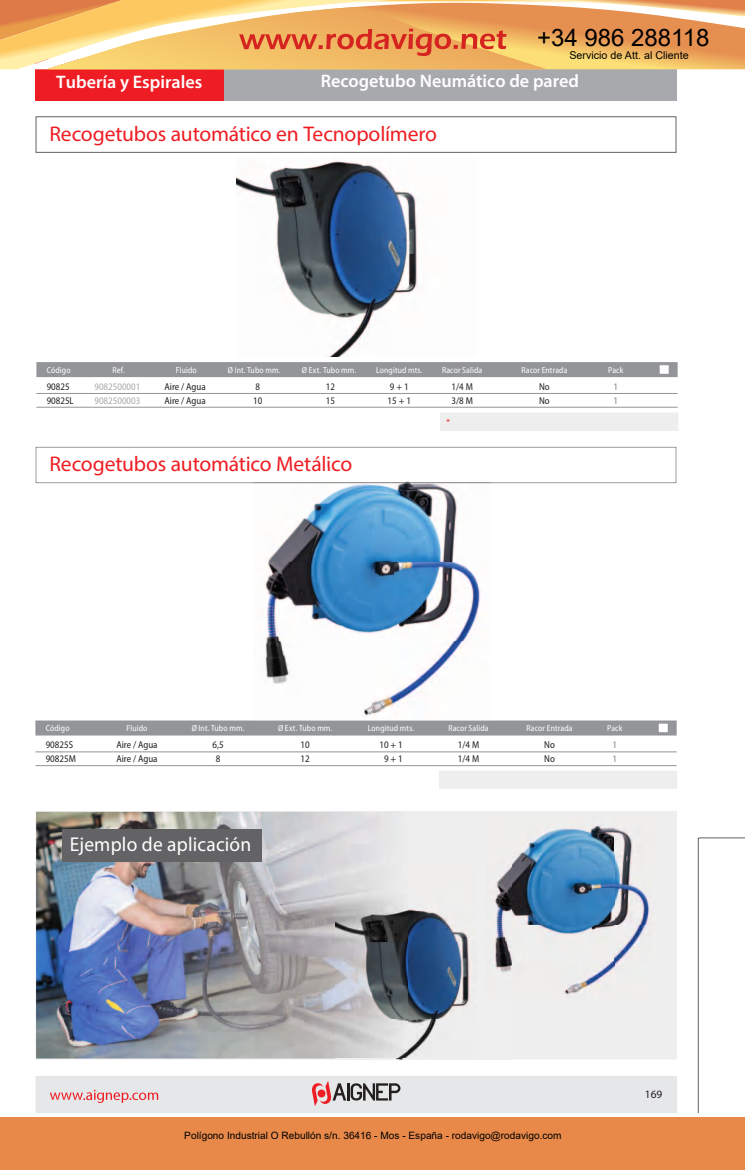
<style>
.page{position:relative;width:745px;height:1170px;background:#fff}
.page>*{position:absolute;margin:0;border:0;box-sizing:border-box;transform-origin:0 0}
.t1{font:24px "Arial";color:#000}
.t2{font:21.25px "Myriad Pro";letter-spacing:-.01em;color:#ee1d23}
.t3{font:20px "Myriad Pro";letter-spacing:.01em;color:#fff}
.t4{font:600 18.12px "Myriad Pro";color:#fff}
.t5{font:11.25px "Myriad Pro";color:#231f20}
.t6{font:10.75px "Arial";color:#000}
.t7{font:10.12px "Arial";color:#000}
.t8{font:semi-condensed 10px "Myriad Pro";color:#231f20}
.t9{font:semi-condensed 10px "Myriad Pro";color:#a8a9ad}
.t10{font:semi-condensed 10px "Myriad Pro";color:#808285}
.t11{font:semi-condensed 8.75px "Myriad Pro";letter-spacing:.01em;color:#fff}
.t12{font:8.75px "Myriad Pro";color:#de1920}
</style>
<div class="page">
<svg style="left:35px;top:1076px;width:642px;height:36px;background:#e1dddf"></svg>
<div style="left:35px;top:59px;width:641px;height:42px;background:#a8a9ad"></div>
<div style="left:35px;top:59px;width:189px;height:42px;background:#ee1d23"></div>
<img style="left:35px;top:811px;width:642px;height:248px">
<img style="left:236px;top:160px;width:182px;height:196px">
<img style="left:407px;top:864px;width:69px;height:155px">
<div style="left:476px;top:864px;width:36px;height:194px;background:#efefef"></div>
<img style="left:407px;top:1019px;width:70px;height:39px">
<img style="left:335px;top:864px;width:72px;height:194px">
<img style="left:335px;top:1058px;width:177px;height:1px">
<div style="left:36px;top:116px;width:640px;height:37px;border:1px solid #636366"></div>
<svg style="left:36px;top:447px;width:640px;height:36px"></svg>
<svg style="left:36px;top:362px;width:641px;height:15px;background:#96989a"></svg>
<div style="left:47px;top:366px;width:576px;height:8px;background:#939598"></div>
<hr style="left:36px;top:393px;width:641px;height:1px;background:#939598">
<hr style="left:36px;top:407px;width:641px;height:1px;background:#939598">
<div style="left:440px;top:412px;width:238px;height:18px;background:#eeeeef"></div>
<div style="left:446px;top:419px;width:210px;height:8px;background:#eeeeef"></div>
<svg style="left:35px;top:720px;width:642px;height:15px;background:#9d9fa2"></svg>
<div style="left:46px;top:724px;width:576px;height:9px;background:#939598"></div>
<hr style="left:35px;top:751px;width:642px;height:1px;background:#939598">
<hr style="left:35px;top:765px;width:642px;height:1px;background:#939598">
<div style="left:439px;top:771px;width:238px;height:17px;background:#eeeeef"></div>
<div style="left:445px;top:776px;width:210px;height:9px;background:#eeeeef"></div>
<img style="left:253px;top:467px;width:238px;height:250px">
<img style="left:253px;top:482px;width:238px;height:1px">
<img style="left:253px;top:467px;width:98px;height:9px">
<img style="left:486px;top:816px;width:171px;height:181px">
<img style="left:486px;top:864px;width:26px;height:133px">
<div style="left:62px;top:828px;width:199px;height:33px;background:#636366"></div>
<svg style="left:698px;top:837px;width:46px;height:275px"></svg>
<div style="left:0;top:1116px;width:745px;height:53px;background:#e88949"></div>
<svg style="left:0;top:0;width:745px;height:69px;background:#f0b56e"></svg>
<h1 class="t1" style="left:537px;top:21px;width:174px">+34 986 288118</h1>
<p class="t6" style="left:569px;top:48px;width:121px">Servicio de Att. al Cliente</p>
<h3 class="t4" style="left:56px;top:70px;width:148px">Tubería y Espirales</h3>
<h3 class="t4" style="left:321px;top:70px;width:260px">Recogetubo Neumático de pared</h3>
<h2 class="t2" style="left:49px;top:126px;width:389px">Recogetubos automático en Tecnopolímero</h2>
<p class="t11" style="left:47px;top:366px;width:25px">Código</p>
<p class="t11" style="left:112px;top:366px;width:14px">Ref.</p>
<p class="t11" style="left:176px;top:366px;width:22px">Fluido</p>
<p class="t11" style="left:228px;top:366px;width:54px">Ø Int. Tubo mm.</p>
<p class="t11" style="left:302px;top:366px;width:56px">Ø Ext. Tubo mm.</p>
<p class="t11" style="left:376px;top:366px;width:48px">Longitud mts.</p>
<p class="t11" style="left:442px;top:366px;width:42px">Racor Salida</p>
<p class="t11" style="left:521px;top:366px;width:48px">Racor Entrada</p>
<p class="t11" style="left:608px;top:366px;width:17px">Pack</p>
<p class="t8" style="left:47px;top:383px;width:24px">90825</p>
<p class="t9" style="left:94px;top:383px;width:47px">9082500001</p>
<p class="t8" style="left:165px;top:383px;width:43px">Aire / Agua</p>
<p class="t8" style="left:255px;top:383px;width:6px">8</p>
<p class="t8" style="left:326px;top:383px;width:11px">12</p>
<p class="t8" style="left:390px;top:383px;width:20px">9 + 1</p>
<p class="t8" style="left:451px;top:383px;width:23px">1/4 M</p>
<p class="t8" style="left:539px;top:383px;width:12px">No</p>
<p class="t10" style="left:613px;top:383px;width:6px">1</p>
<p class="t8" style="left:47px;top:396px;width:29px">90825L</p>
<p class="t9" style="left:94px;top:396px;width:47px">9082500003</p>
<p class="t8" style="left:165px;top:396px;width:43px">Aire / Agua</p>
<p class="t8" style="left:253px;top:396px;width:11px">10</p>
<p class="t8" style="left:326px;top:396px;width:11px">15</p>
<p class="t8" style="left:388px;top:396px;width:25px">15 + 1</p>
<p class="t8" style="left:451px;top:396px;width:23px">3/8 M</p>
<p class="t8" style="left:539px;top:396px;width:12px">No</p>
<p class="t10" style="left:613px;top:396px;width:6px">1</p>
<p class="t12" style="left:446px;top:419px;width:5px">*</p>
<h2 class="t2" style="left:49px;top:456px;width:304px">Recogetubos automático Metálico</h2>
<p class="t11" style="left:46px;top:724px;width:25px">Código</p>
<p class="t11" style="left:127px;top:724px;width:22px">Fluido</p>
<p class="t11" style="left:192px;top:724px;width:54px">Ø Int. Tubo mm.</p>
<p class="t11" style="left:278px;top:724px;width:56px">Ø Ext. Tubo mm.</p>
<p class="t11" style="left:368px;top:724px;width:48px">Longitud mts.</p>
<p class="t11" style="left:448px;top:724px;width:42px">Racor Salida</p>
<p class="t11" style="left:526px;top:724px;width:48px">Racor Entrada</p>
<p class="t11" style="left:607px;top:724px;width:17px">Pack</p>
<p class="t8" style="left:46px;top:741px;width:29px">90825S</p>
<p class="t8" style="left:116px;top:741px;width:43px">Aire / Agua</p>
<p class="t8" style="left:212px;top:741px;width:13px">6,5</p>
<p class="t8" style="left:301px;top:741px;width:11px">10</p>
<p class="t8" style="left:379px;top:741px;width:25px">10 + 1</p>
<p class="t8" style="left:458px;top:741px;width:23px">1/4 M</p>
<p class="t8" style="left:544px;top:741px;width:12px">No</p>
<p class="t10" style="left:612px;top:741px;width:6px">1</p>
<p class="t8" style="left:46px;top:755px;width:32px">90825M</p>
<p class="t8" style="left:116px;top:755px;width:43px">Aire / Agua</p>
<p class="t8" style="left:216px;top:755px;width:6px">8</p>
<p class="t8" style="left:301px;top:755px;width:11px">12</p>
<p class="t8" style="left:384px;top:755px;width:20px">9 + 1</p>
<p class="t8" style="left:458px;top:755px;width:23px">1/4 M</p>
<p class="t8" style="left:544px;top:755px;width:12px">No</p>
<p class="t10" style="left:612px;top:755px;width:6px">1</p>
<h3 class="t3" style="left:70px;top:836px;width:183px">Ejemplo de aplicación</h3>
<p class="t7" style="left:184px;top:1128px;width:379px">Polígono Industrial O Rebullón s/n. 36416 - Mos - España - rodavigo@rodavigo.com</p>
<p class="t5" style="left:645px;top:1090px;width:19px">169</p>
</div>
